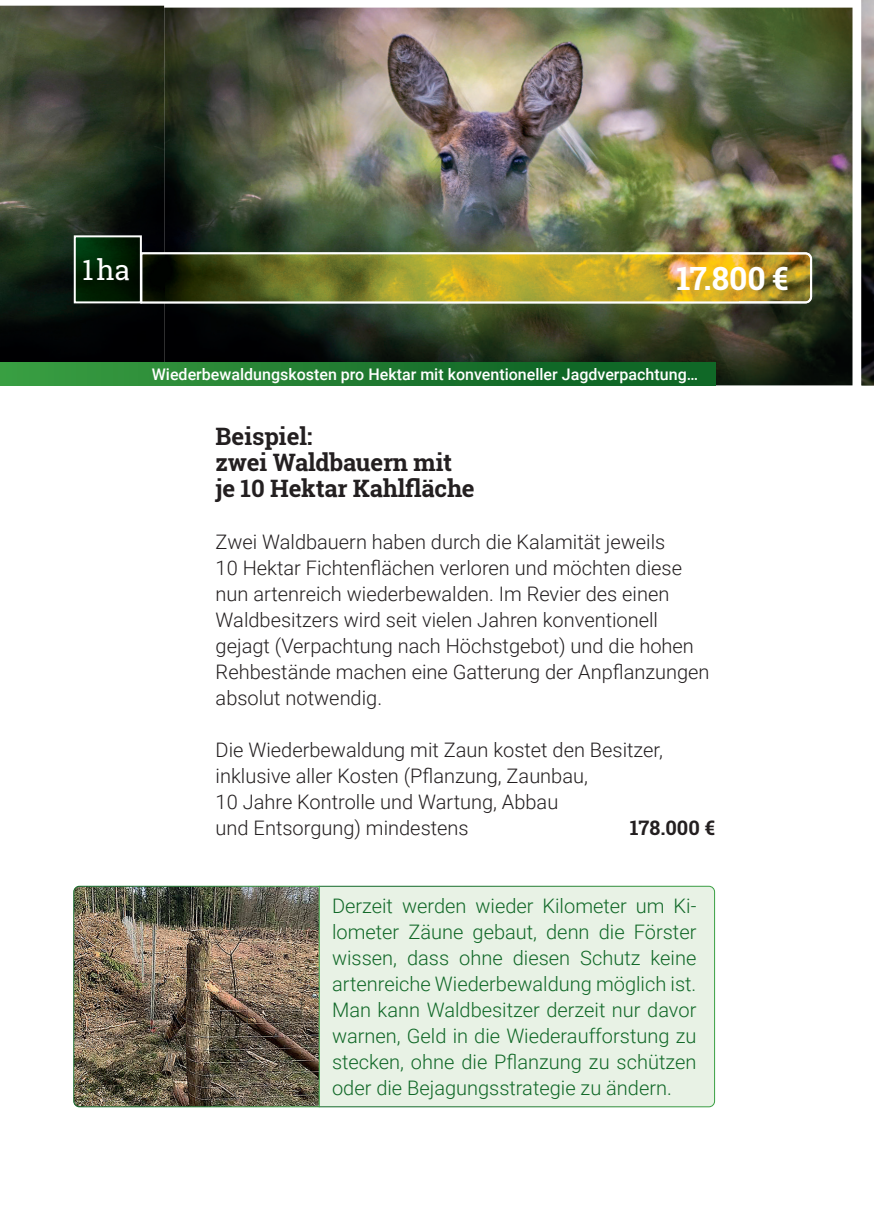
<style>
.page{position:relative;width:874px;height:1225px;background:#fff}
.page>*{position:absolute;margin:0;border:0;box-sizing:border-box;transform-origin:0 0}
.t1{font:700 32px "Roboto Slab";color:#fff}
.t2{font:28px "Roboto Slab";color:#fff}
.t3{font:700 24px/26px "Roboto Slab";letter-spacing:-.01em;color:#231f20}
.t4{font:300 20px/26px "Roboto";color:#231f20}
.t5{font:300 20px/26px "Roboto";color:#106827;text-align:justify}
.t6{font:700 20px "Roboto Slab";color:#231f20}
.t7{font:500 16px "Roboto";color:#fff}
</style>
<div class="page">
<svg style="left:861px;top:0;width:12px;height:386px;background:#484841"></svg>
<img style="left:0;top:6px;width:160px;height:357px">
<img style="left:160px;top:5px;width:693px;height:381px">
<img style="left:77px;top:238px;width:62px;height:62px">
<svg style="left:142px;top:252px;width:669px;height:51px;background:#9e9135"></svg>
<div style="left:74px;top:235px;width:68px;height:68px;border:2px solid #fff"></div>
<div style="left:314px;top:886px;width:400px;height:220px;background:#e8f2e5;border-radius:6px"></div>
<div style="left:314px;top:885px;width:400px;height:222px;border:1px solid #fff;border-radius:6px"></div>
<img style="left:73px;top:885px;width:247px;height:222px">
<div style="left:0;top:363px;width:714px;height:23px;background:linear-gradient(to right,#399c41,#095e22)"></div>
<h2 class="t2" style="left:82px;top:251px;width:49px">1ha</h2>
<h1 class="t1" style="left:676px;top:256px;width:114px">17.800 €</h1>
<p class="t7" style="left:152px;top:363px;width:547px">Wiederbewaldungskosten pro Hektar mit konventioneller Jagdverpachtung…</p>
<p class="t3" style="left:215px;top:423px;width:260px">Beispiel:<br>zwei Waldbauern mit je 10 Hektar Kahlfläche</p>
<p class="t4" style="left:215px;top:528px;width:495px">Zwei Waldbauern haben durch die Kalamität jeweils<br>10 Hektar Fichtenflächen verloren und möchten diese nun artenreich wiederbewalden. Im Revier des einen Waldbesitzers wird seit vielen Jahren konventionell gejagt (Verpachtung nach Höchstgebot) und die hohen Rehbestände machen eine Gatterung der Anpflanzungen absolut notwendig.</p>
<p class="t4" style="left:215px;top:736px;width:448px">Die Wiederbewaldung mit Zaun kostet den Besitzer, inklusive aller Kosten (Pflanzung, Zaunbau,<br>10 Jahre Kontrolle und Wartung, Abbau<br>und Entsorgung) mindestens</p>
<p class="t6" style="left:629px;top:814px;width:87px">178.000 €</p>
<p class="t5" style="left:332px;top:892px;width:366px">Derzeit werden wieder Kilometer um Ki&shy;lometer Zäune gebaut, denn die Förster wissen, dass ohne diesen Schutz keine artenreiche Wiederbewaldung möglich ist.<br>Man kann Waldbesitzer derzeit nur davor warnen, Geld in die Wiederaufforstung zu stecken, ohne die Pflanzung zu schützen oder die Bejagungsstrategie zu ändern.</p>
</div>
